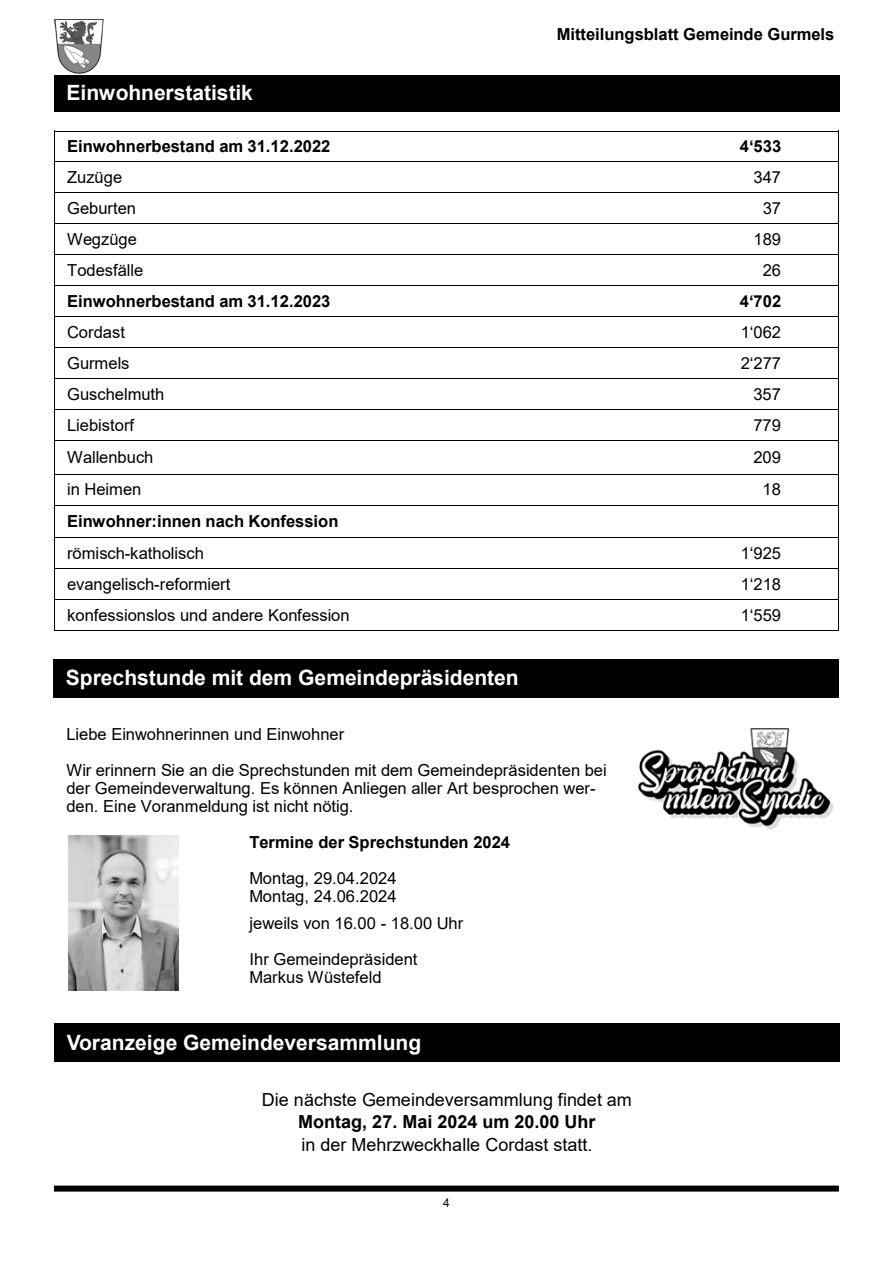
<style>
.page{position:relative;width:893px;height:1263px;background:#fff}
.page>*{position:absolute;margin:0;border:0;box-sizing:border-box;transform-origin:0 0}
.t1{font:700 21.15px "Arial";color:#fff}
.t2{font:700 21px "Arial";color:#fff}
.t3{font:18px "Arial";color:#000}
.t4{font:700 18px "Arial";color:#000}
.t5{font:16.5px/18px "Arial";color:#000}
.t6{font:700 16.5px "Arial";color:#000}
.t7{font:12px "Arial";color:#000}
</style>
<div class="page">
<img style="left:54px;top:19px;width:50px;height:54px">
<div style="left:54px;top:75px;width:786px;height:36px;background:#000"></div>
<div style="left:54px;top:1185px;width:785px;height:6px;background:#000"></div>
<hr style="left:54px;top:131px;width:1px;height:499px;background:#000">
<hr style="left:838px;top:131px;width:1px;height:499px;background:#000">
<hr style="left:54px;top:131px;width:785px;height:1px;background:#000">
<hr style="left:55px;top:161px;width:783px;height:1px;background:#000">
<hr style="left:55px;top:192px;width:783px;height:1px;background:#000">
<hr style="left:55px;top:223px;width:783px;height:1px;background:#000">
<hr style="left:55px;top:254px;width:783px;height:1px;background:#000">
<hr style="left:55px;top:285px;width:783px;height:1px;background:#000">
<hr style="left:55px;top:316px;width:783px;height:1px;background:#000">
<hr style="left:55px;top:347px;width:783px;height:1px;background:#000">
<hr style="left:55px;top:378px;width:783px;height:1px;background:#000">
<hr style="left:55px;top:409px;width:783px;height:1px;background:#000">
<hr style="left:55px;top:440px;width:783px;height:1px;background:#000">
<hr style="left:55px;top:474px;width:783px;height:1px;background:#000">
<hr style="left:55px;top:505px;width:783px;height:1px;background:#000">
<hr style="left:55px;top:537px;width:783px;height:1px;background:#000">
<hr style="left:55px;top:568px;width:783px;height:1px;background:#000">
<hr style="left:55px;top:599px;width:783px;height:1px;background:#000">
<hr style="left:54px;top:630px;width:785px;height:1px;background:#000">
<div style="left:53px;top:659px;width:786px;height:38px;background:#000"></div>
<img style="left:69px;top:836px;width:110px;height:154px">
<img style="left:638px;top:728px;width:196px;height:101px">
<div style="left:55px;top:1024px;width:785px;height:38px;background:#000"></div>
<p class="t6" style="left:557px;top:23px;width:279px">Mitteilungsblatt Gemeinde Gurmels</p>
<p class="t2" style="left:66px;top:78px;width:188px">Einwohnerstatistik</p>
<p class="t6" style="left:67px;top:134px;width:265px">Einwohnerbestand am 31.12.2022</p>
<p class="t6" style="left:740px;top:134px;width:43px">4‘533</p>
<p class="t5" style="left:67px;top:168px;width:57px">Zuzüge</p>
<p class="t5" style="left:753px;top:168px;width:29px">347</p>
<p class="t5" style="left:67px;top:199px;width:70px">Geburten</p>
<p class="t5" style="left:763px;top:199px;width:20px">37</p>
<p class="t5" style="left:67px;top:230px;width:71px">Wegzüge</p>
<p class="t5" style="left:753px;top:230px;width:29px">189</p>
<p class="t5" style="left:67px;top:261px;width:78px">Todesfälle</p>
<p class="t5" style="left:763px;top:261px;width:20px">26</p>
<p class="t6" style="left:67px;top:289px;width:265px">Einwohnerbestand am 31.12.2023</p>
<p class="t6" style="left:740px;top:289px;width:43px">4‘702</p>
<p class="t5" style="left:67px;top:323px;width:59px">Cordast</p>
<p class="t5" style="left:741px;top:323px;width:42px">1‘062</p>
<p class="t5" style="left:67px;top:354px;width:64px">Gurmels</p>
<p class="t5" style="left:741px;top:354px;width:42px">2‘277</p>
<p class="t5" style="left:67px;top:385px;width:99px">Guschelmuth</p>
<p class="t5" style="left:753px;top:385px;width:29px">357</p>
<p class="t5" style="left:67px;top:416px;width:68px">Liebistorf</p>
<p class="t5" style="left:753px;top:416px;width:29px">779</p>
<p class="t5" style="left:67px;top:448px;width:88px">Wallenbuch</p>
<p class="t5" style="left:753px;top:448px;width:29px">209</p>
<p class="t5" style="left:67px;top:481px;width:76px">in Heimen</p>
<p class="t5" style="left:763px;top:481px;width:20px">18</p>
<p class="t6" style="left:67px;top:510px;width:273px">Einwohner:innen nach Konfession</p>
<p class="t5" style="left:67px;top:544px;width:138px">römisch-katholisch</p>
<p class="t5" style="left:741px;top:544px;width:42px">1‘925</p>
<p class="t5" style="left:67px;top:575px;width:165px">evangelisch-reformiert</p>
<p class="t5" style="left:741px;top:575px;width:42px">1‘218</p>
<p class="t5" style="left:67px;top:606px;width:284px">konfessionslos und andere Konfession</p>
<p class="t5" style="left:741px;top:606px;width:42px">1‘559</p>
<p class="t1" style="left:66px;top:663px;width:454px">Sprechstunde mit dem Gemeindepräsidenten</p>
<p class="t5" style="left:66px;top:716px;width:542px;line-height:35.8px">Liebe Einwohnerinnen und Einwohner<br>Wir erinnern Sie an die Sprechstunden mit dem Gemeindepräsidenten bei</p>
<p class="t5" style="left:66px;top:779px;width:531px">der Gemeindeverwaltung. Es können Anliegen aller Art besprochen wer&shy;den. Eine Voranmeldung ist nicht nötig.</p>
<p class="t6" style="left:249px;top:830px;width:262px">Termine der Sprechstunden 2024</p>
<p class="t5" style="left:249px;top:869px;width:149px">Montag, 29.04.2024<br>Montag, 24.06.2024</p>
<p class="t5" style="left:249px;top:905px;width:215px;line-height:36px">jeweils von 16.00 - 18.00 Uhr<br>Ihr Gemeindepräsident</p>
<p class="t5" style="left:249px;top:968px;width:134px">Markus Wüstefeld</p>
<p class="t2" style="left:67px;top:1028px;width:356px">Voranzeige Gemeindeversammlung</p>
<p class="t3" style="left:262px;top:1087px;width:371px">Die nächste Gemeindeversammlung findet am</p>
<p class="t4" style="left:298px;top:1109px;width:299px">Montag, 27. Mai 2024 um 20.00 Uhr</p>
<p class="t3" style="left:301px;top:1132px;width:293px">in der Mehrzweckhalle Cordast statt.</p>
<p class="t7" style="left:443px;top:1194px;width:8px">4</p>
</div>
